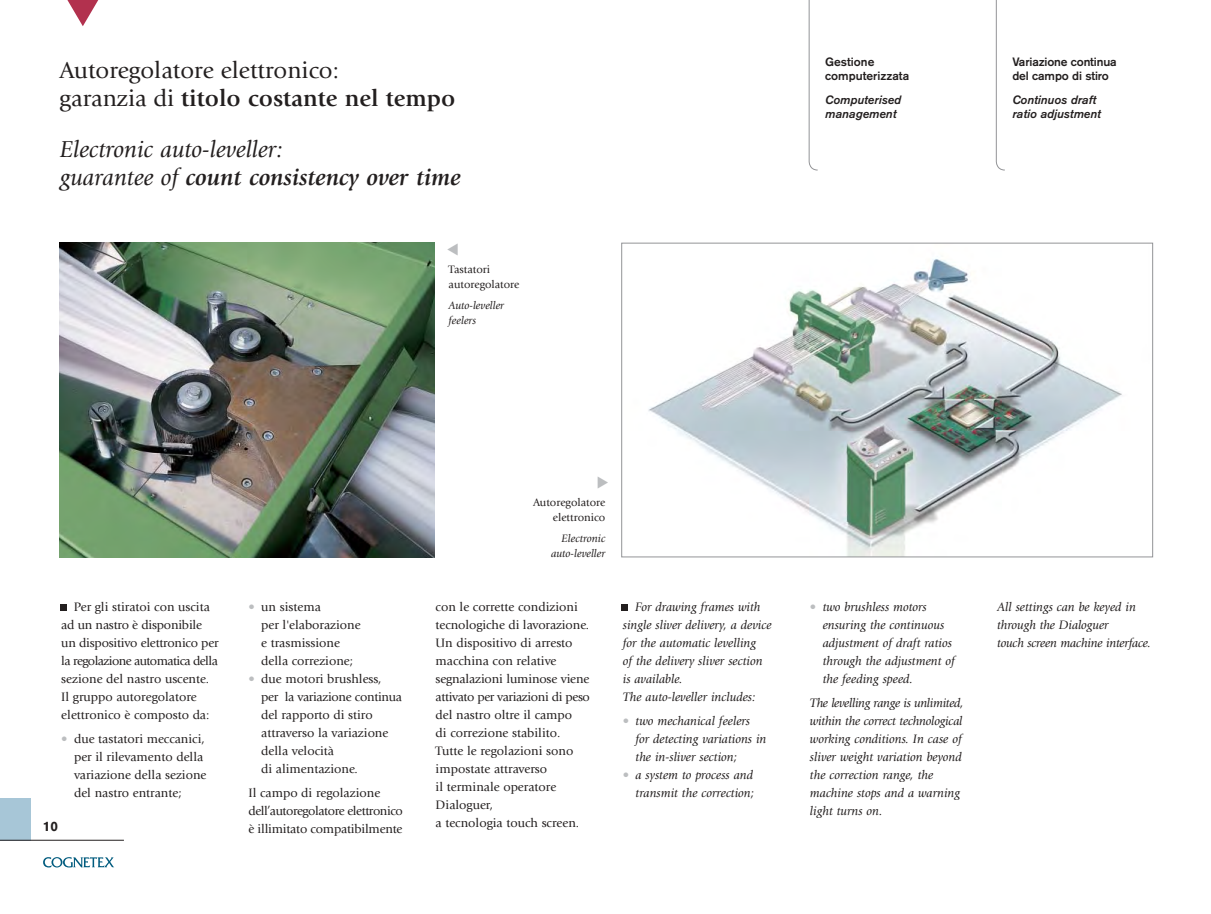
<style>
.page{position:relative;width:1211px;height:914px;background:#fff}
.page>*{position:absolute;margin:0;border:0;box-sizing:border-box;transform-origin:0 0}
.t1{font:italic 24px/28.8px "Giovanni";color:#231f1f}
.t2{font:24px/28.8px "Giovanni";color:#231f1f}
.t3{font:700 13.5px "Akzidenz Grotesk BE";color:#231f1f}
.t4{font:12.75px/18px "Giovanni";color:#231f1f}
.t5{font:italic 12.75px/18px "Giovanni";color:#231f1f}
.t6{font:500 12px/14.4px "Akzidenz Grotesk BE";letter-spacing:-.01em;color:#231f1f}
.t7{font:italic 500 12px/14.4px "Akzidenz Grotesk BE";color:#231f1f}
.t8{font:11.25px/15px "Giovanni";color:#231f1f}
.t9{font:italic 11.25px/15px "Giovanni";color:#231f1f}
.s1{font-weight:700}
.s2{color:#bcbec0}
.s3{font-style:normal;color:#bcbec0}
</style>
<div class="page">
<div style="left:0;top:798px;width:30px;height:42px;background:#a7c6d7"></div>
<svg style="left:808px;top:0;width:10px;height:171px"></svg>
<svg style="left:995px;top:0;width:10px;height:171px"></svg>
<hr style="left:0;top:840px;width:124px;height:1px;background:#231f1f">
<svg style="left:621px;top:604px;width:6px;height:6px"></svg>
<svg style="left:60px;top:604px;width:6px;height:6px"></svg>
<svg style="left:67px;top:0;width:32px;height:26px"></svg>
<img style="left:60px;top:243px;width:374px;height:314px">
<img style="left:648px;top:258px;width:474px;height:297px">
<div style="left:621px;top:243px;width:532px;height:314px;border:1px solid #939497"></div>
<svg style="left:43px;top:857px;width:71px;height:10px"></svg>
<h1 class="t2" style="left:60px;top:57px;width:397px">Autoregolatore elettronico:<br>garanzia di <span class="s1">titolo costante nel tempo</span></h1>
<p class="t6" style="left:825px;top:55px;width:86px">Gestione computerizzata</p>
<p class="t7" style="left:825px;top:94px;width:77px">Computerised management</p>
<h1 class="t1" style="left:60px;top:136px;width:402px">Electronic auto-leveller:<br>guarantee of <span class="s1">count consistency over time</span></h1>
<p class="t8" style="left:448px;top:262px;width:72px">Tastatori autoregolatore</p>
<p class="t9" style="left:448px;top:298px;width:57px">Auto-leveller feelers</p>
<p class="t6" style="left:1012px;top:55px;width:106px">Variazione continua del campo di stiro</p>
<p class="t7" style="left:1012px;top:94px;width:90px">Continuos draft ratio adjustment</p>
<p class="t4" style="left:61px;top:598px;width:159px;text-indent:12px">Per gli stiratoi con uscita ad un nastro è disponibile un dispositivo elettronico per la regolazione automatica della sezione del nastro uscente.<br>Il gruppo autoregolatore elettronico è composto da:</p>
<p class="t4" style="left:74px;top:730px;width:134px;text-indent:-13px"><span class="s2">•</span> due tastatori meccanici, per il rilevamento della variazione della sezione del nastro entrante;</p>
<p class="t3" style="left:43px;top:821px;width:17px">10</p>
<p class="t4" style="left:261px;top:598px;width:101px;text-indent:-13px"><span class="s2">•</span> un sistema<br>per l'elaborazione e trasmissione della correzione;</p>
<p class="t4" style="left:261px;top:670px;width:142px;text-indent:-13px"><span class="s2">•</span> due motori brushless,<br>per la variazione continua del rapporto di stiro attraverso la variazione della velocità<br>di alimentazione.</p>
<p class="t4" style="left:248px;top:784px;width:156px">Il campo di regolazione dell’autoregolatore elettronico è illimitato compatibilmente</p>
<p class="t8" style="left:533px;top:496px;width:74px;text-align:right">Autoregolatore elettronico</p>
<p class="t9" style="left:551px;top:532px;width:56px;text-align:right">Electronic auto-leveller</p>
<p class="t4" style="left:435px;top:598px;width:156px">con le corrette condizioni tecnologiche di lavorazione.<br>Un dispositivo di arresto macchina con relative segnalazioni luminose viene attivato per variazioni di peso del nastro oltre il campo<br>di correzione stabilito.<br>Tutte le regolazioni sono impostate attraverso<br>il terminale operatore<br>Dialoguer,<br>a tecnologia touch screen.</p>
<p class="t5" style="left:623px;top:598px;width:150px;text-indent:12px">For drawing frames with single sliver delivery, a device for the automatic levelling<br>of the delivery sliver section is available.<br>The auto-leveller includes:</p>
<p class="t5" style="left:635px;top:712px;width:132px;text-indent:-13px"><span class="s3">•</span> two mechanical feelers for detecting variations in the in-sliver section;</p>
<p class="t5" style="left:623px;top:766px;width:133px;text-align:right"><span class="s3">•</span> a system to process and transmit the correction;</p>
<p class="t5" style="left:822px;top:598px;width:134px;text-indent:-13px"><span class="s3">•</span> two brushless motors ensuring the continuous adjustment of draft ratios through the adjustment of the feeding speed.</p>
<p class="t5" style="left:810px;top:694px;width:155px">The levelling range is unlimited, within the correct technological working conditions. In case of sliver weight variation beyond the correction range, the machine stops and a warning light turns on.</p>
<p class="t5" style="left:997px;top:598px;width:155px">All settings can be keyed in through the Dialoguer<br>touch screen machine interface.</p>
</div>
